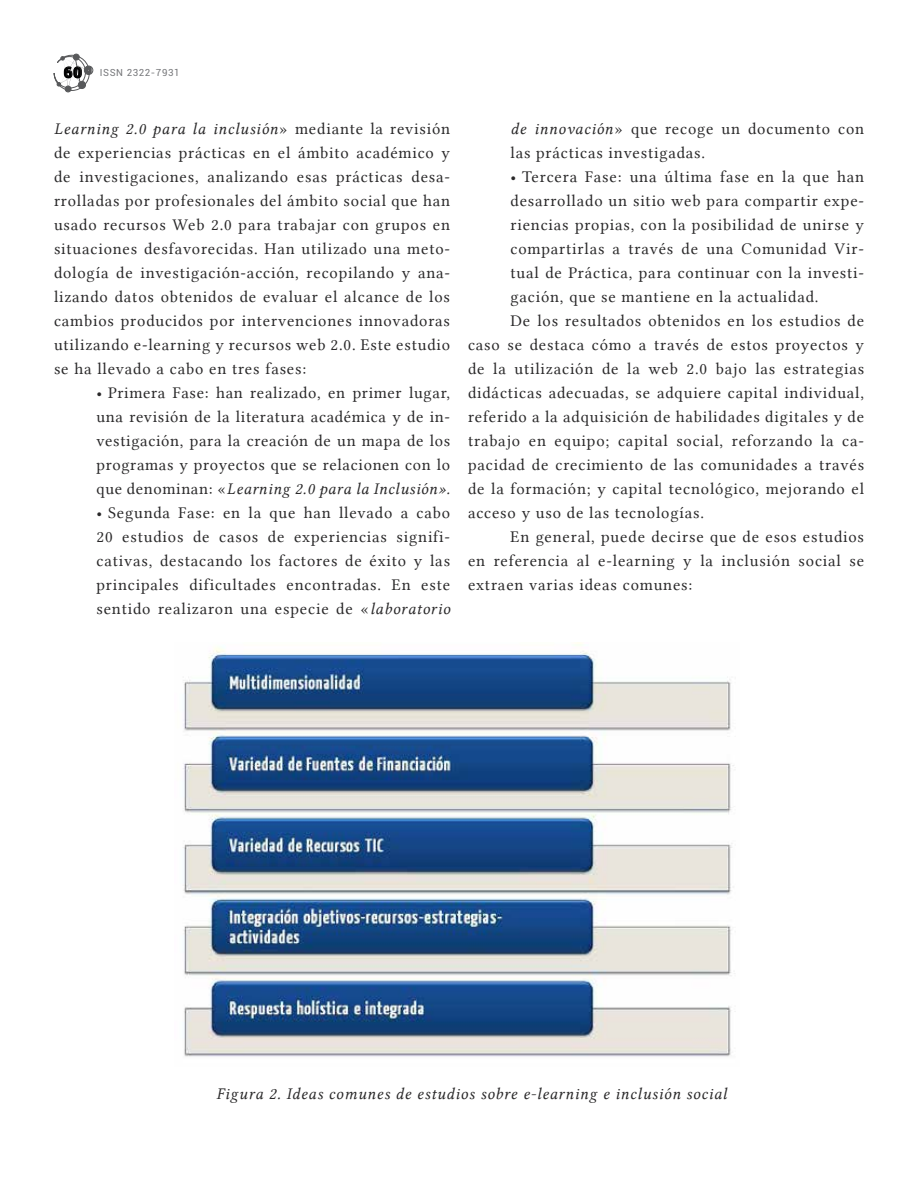
<style>
.page{position:relative;width:918px;height:1188px;background:#fff}
.page>*{position:absolute;margin:0;border:0;box-sizing:border-box;transform-origin:0 0}
.t1{font:16.5px/24px "Lin Libertine";letter-spacing:.05em;color:#292829;text-align:justify}
.t2{font:16.5px "Lin Libertine I";letter-spacing:.05em;color:#292829}
.t3{font:9.75px "Roboto";letter-spacing:.06em;color:#77787b}
.s1{font-weight:900;font-size:15px;color:#000}
.s2{font-family:"Lin Libertine"}
.s3{font-family:"Lin Libertine I"}
</style>
<div class="page">
<div style="left:84px;top:66px;width:9px;height:9px;border:1px solid #58595b;border-radius:50%"></div>
<svg style="left:53px;top:54px;width:39px;height:38px"></svg>
<img style="left:183px;top:642px;width:553px;height:415px">
<p class="t3" style="left:64px;top:66px;width:117px"><span class="s1">60</span> ISSN 2322-7931</p>
<p class="t2" style="left:54px;top:119px;width:398px">Learning 2.0 para la inclusión<span class="s2">» mediante la revisión</span></p>
<p class="t1" style="left:54px;top:141px;width:398px">de experiencias prácticas en el ámbito académico y de investigaciones, analizando esas prácticas desa&shy;rrolladas por profesionales del ámbito social que han usado recursos Web 2.0 para trabajar con grupos en situaciones desfavorecidas. Han utilizado una meto&shy;dología de investigación-acción, recopilando y ana&shy;lizando datos obtenidos de evaluar el alcance de los cambios producidos por intervenciones innovadoras utilizando e-learning y recursos web 2.0. Este estudio se ha llevado a cabo en tres fases:</p>
<p class="t1" style="left:97px;top:381px;width:355px">• Primera Fase: han realizado, en primer lugar, una revisión de la literatura académica y de in&shy;vestigación, para la creación de un mapa de los programas y proyectos que se relacionen con lo</p>
<p class="t2" style="left:97px;top:479px;width:355px"><span class="s2">que denominan: «</span>Learning 2.0 para la Inclusión».</p>
<p class="t1" style="left:97px;top:501px;width:355px">• Segunda Fase: en la que han llevado a cabo 20 estudios de casos de experiencias signifi&shy;cativas, destacando los factores de éxito y las principales dificultades encontradas. En este sentido realizaron una especie de «<span class="s3">laboratorio</span></p>
<p class="t1" style="left:511px;top:117px;width:355px"><span class="s3">de innovación</span>» que recoge un documento con las prácticas investigadas.</p>
<p class="t1" style="left:511px;top:165px;width:355px">• Tercera Fase: una última fase en la que han</p>
<p class="t1" style="left:511px;top:189px;width:355px">desarrollado un sitio web para compartir expe-</p>
<p class="t1" style="left:511px;top:213px;width:355px">riencias propias, con la posibilidad de unirse y</p>
<p class="t1" style="left:511px;top:237px;width:355px">compartirlas a través de una Comunidad Vir-</p>
<p class="t1" style="left:511px;top:261px;width:355px">tual de Práctica, para continuar con la investi-</p>
<p class="t1" style="left:511px;top:285px;width:310px">gación, que se mantiene en la actualidad.</p>
<p class="t1" style="left:511px;top:309px;width:355px">De los resultados obtenidos en los estudios de</p>
<p class="t1" style="left:468px;top:333px;width:398px">caso se destaca cómo a través de estos proyectos y</p>
<p class="t1" style="left:468px;top:357px;width:398px">de la utilización de la web 2.0 bajo las estrategias</p>
<p class="t1" style="left:468px;top:381px;width:398px">didácticas adecuadas, se adquiere capital individual,</p>
<p class="t1" style="left:468px;top:405px;width:398px">referido a la adquisición de habilidades digitales y de</p>
<p class="t1" style="left:468px;top:429px;width:398px">trabajo en equipo; capital social, reforzando la ca-</p>
<p class="t1" style="left:468px;top:453px;width:398px">pacidad de crecimiento de las comunidades a través</p>
<p class="t1" style="left:468px;top:477px;width:398px">de la formación; y capital tecnológico, mejorando el</p>
<p class="t1" style="left:468px;top:501px;width:238px">acceso y uso de las tecnologías.</p>
<p class="t1" style="left:511px;top:525px;width:355px">En general, puede decirse que de esos estudios</p>
<p class="t1" style="left:468px;top:549px;width:398px">en referencia al e-learning y la inclusión social se</p>
<p class="t1" style="left:468px;top:573px;width:226px">extraen varias ideas comunes:</p>
<p class="t2" style="left:217px;top:1084px;width:512px">Figura 2. Ideas comunes de estudios sobre e-learning e inclusión social</p>
</div>
